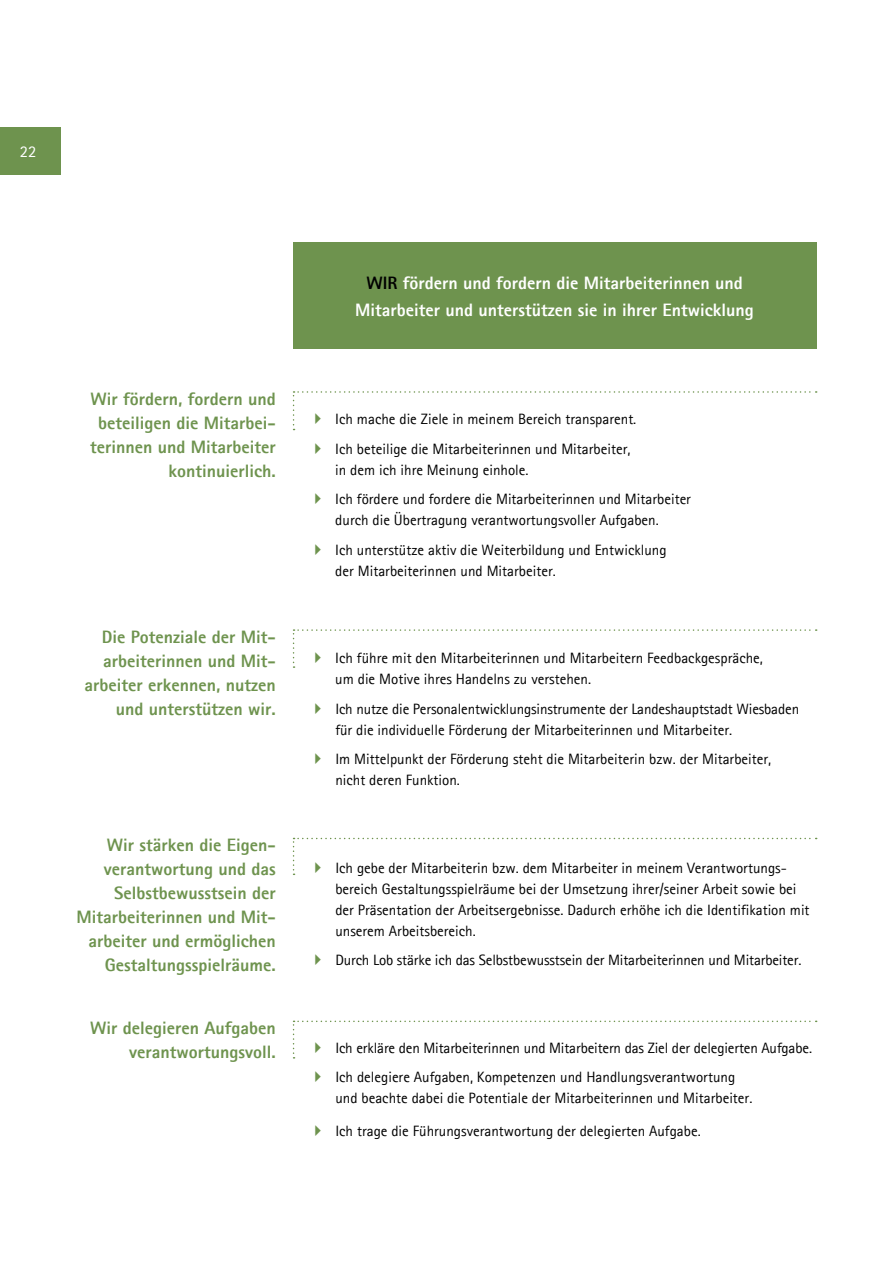
<style>
.page{position:relative;width:893px;height:1263px;background:#fff}
.page>*{position:absolute;margin:0;border:0;box-sizing:border-box;transform-origin:0 0}
.t1{font:800 18px/24px "Rotis Sans Serif";color:#6e934e;text-align:right}
.t2{font:800 18px/27px "Rotis Sans Serif";color:#fff;text-align:center}
.t3{font:16.5px "Rotis Sans Serif";color:#fff}
.t4{font:15px/21px "Rotis Sans Serif";color:#000}
.s1{color:#000}
</style>
<div class="page">
<div style="left:0;top:128px;width:61px;height:47px;background:#6e934e"></div>
<div style="left:293px;top:242px;width:523px;height:107px;background:#6e934e"></div>
<svg style="left:293px;top:391px;width:524px;height:39px"></svg>
<svg style="left:293px;top:629px;width:524px;height:39px"></svg>
<svg style="left:293px;top:838px;width:524px;height:37px"></svg>
<svg style="left:293px;top:1020px;width:524px;height:38px"></svg>
<p class="t3" style="left:20px;top:145px;width:18px">22</p>
<p class="t1" style="left:90px;top:388px;width:187px">Wir fördern, fordern und beteiligen die Mitarbei&shy;terinnen und Mitarbeiter kontinuierlich.</p>
<p class="t1" style="left:84px;top:626px;width:193px">Die Potenziale der Mit&shy;arbeiterinnen und Mit&shy;arbeiter erkennen, nutzen und unterstützen wir.</p>
<p class="t1" style="left:77px;top:835px;width:201px">Wir stärken die Eigen&shy;verantwortung und das<br>Selbstbewusstsein der<br>Mitarbeiterinnen und Mit&shy;arbeiter und ermöglichen<br>Gestaltungsspielräume.</p>
<p class="t1" style="left:90px;top:1017px;width:187px">Wir delegieren Aufgaben verantwortungsvoll.</p>
<p class="t2" style="left:355px;top:271px;width:400px"><span class="s1">WIR</span> fördern und fordern die Mitarbeiterinnen und<br>Mitarbeiter und unterstützen sie in ihrer Entwicklung</p>
<p class="t4" style="left:335px;top:405px;width:303px;line-height:29.5px">Ich mache die Ziele in meinem Bereich transparent.<br>Ich beteilige die Mitarbeiterinnen und Mitarbeiter,</p>
<p class="t4" style="left:335px;top:456px;width:357px;line-height:29.5px">in dem ich ihre Meinung einhole.<br>Ich fördere und fordere die Mitarbeiterinnen und Mitarbeiter</p>
<p class="t4" style="left:335px;top:506px;width:333px;line-height:29.5px">durch die Übertragung verantwortungsvoller Aufgaben.<br>Ich unterstütze aktiv die Weiterbildung und Entwicklung</p>
<p class="t4" style="left:335px;top:561px;width:222px">der Mitarbeiterinnen und Mitarbeiter.</p>
<p class="t4" style="left:335px;top:649px;width:429px">Ich führe mit den Mitarbeiterinnen und Mitarbeitern Feedbackgespräche, um die Motive ihres Handelns zu verstehen.</p>
<p class="t4" style="left:335px;top:699px;width:465px">Ich nutze die Personalentwicklungsinstrumente der Landeshauptstadt Wiesbaden für die individuelle Förderung der Mitarbeiterinnen und Mitarbeiter.</p>
<p class="t4" style="left:335px;top:750px;width:437px">Im Mittelpunkt der Förderung steht die Mitarbeiterin bzw. der Mitarbeiter, nicht deren Funktion.</p>
<p class="t4" style="left:335px;top:858px;width:476px">Ich gebe der Mitarbeiterin bzw. dem Mitarbeiter in meinem Verantwortungs&shy;bereich Gestaltungsspielräume bei der Umsetzung ihrer/seiner Arbeit sowie bei der Präsentation der Arbeitsergebnisse. Dadurch erhöhe ich die Identifikation mit unserem Arbeitsbereich.</p>
<p class="t4" style="left:335px;top:951px;width:468px">Durch Lob stärke ich das Selbstbewusstsein der Mitarbeiterinnen und Mitarbeiter.</p>
<p class="t4" style="left:335px;top:1034px;width:478px;line-height:29.5px">Ich erkläre den Mitarbeiterinnen und Mitarbeitern das Ziel der delegierten Aufgabe.<br>Ich delegiere Aufgaben, Kompetenzen und Handlungsverantwortung</p>
<p class="t4" style="left:335px;top:1083px;width:419px;line-height:32.5px">und beachte dabei die Potentiale der Mitarbeiterinnen und Mitarbeiter.<br>Ich trage die Führungsverantwortung der delegierten Aufgabe.</p>
</div>
